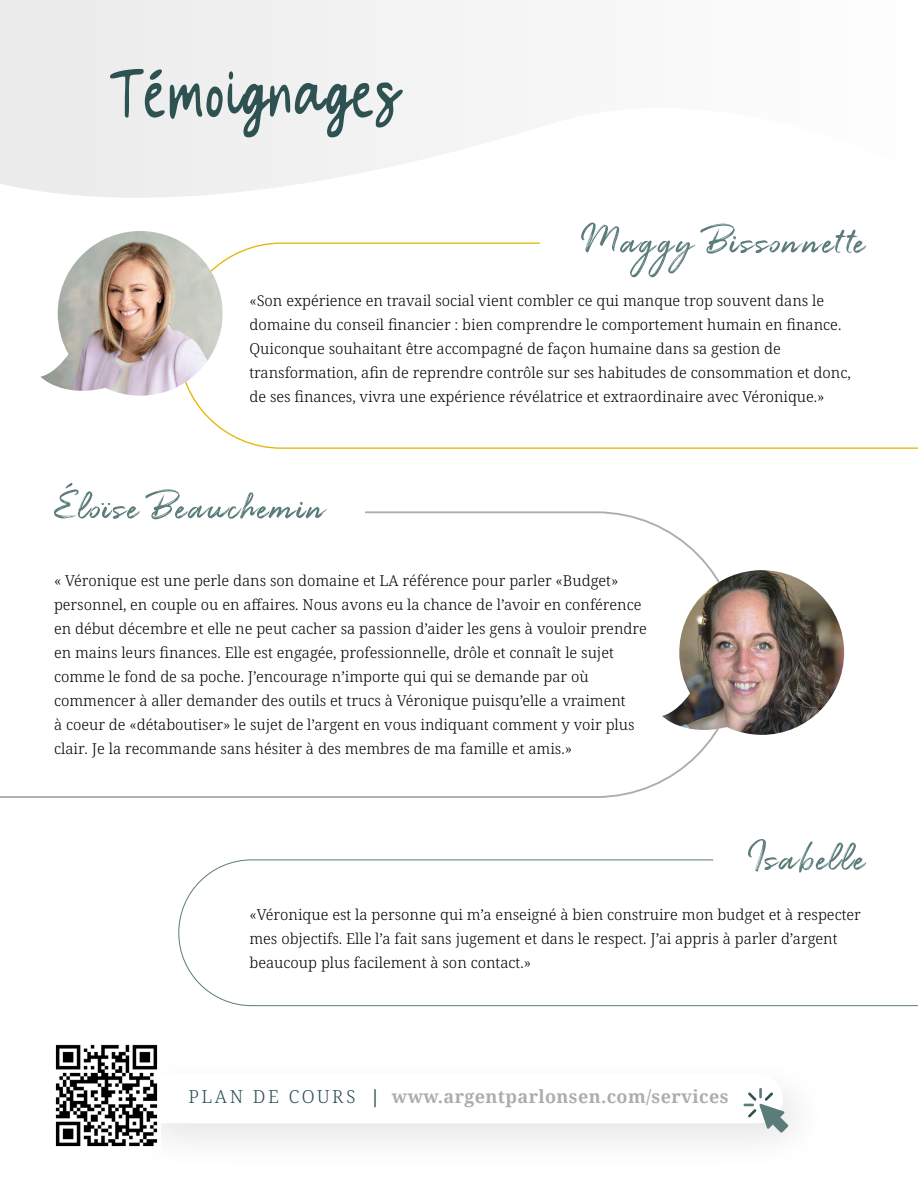
<style>
.page{position:relative;width:918px;height:1188px;background:#fff}
.page>*{position:absolute;margin:0;border:0;box-sizing:border-box;transform-origin:0 0}
.t1{font:67.5px "Simon Blooming Demo";letter-spacing:.04em;color:#2e5252}
.t2{font:52.5px "Perfetto";letter-spacing:.04em;color:#5a7c7a}
.t3{font:52.5px "Perfetto";letter-spacing:.02em;color:#5a7c7a}
.t4{font:700 18px "Noto Serif";letter-spacing:.02em;color:#acadad}
.t5{font:300 15px/24px "Noto Serif";color:#020202}
.s1{font-weight:300;color:#2e5252}
.s2{color:#2e5252}
</style>
<div class="page">
<div style="left:0;top:0;width:463px;height:198px;background:#f0f0f0"></div>
<svg style="left:0;top:511px;width:713px;height:287px"></svg>
<svg style="left:178px;top:859px;width:740px;height:148px"></svg>
<svg style="left:192px;top:242px;width:726px;height:207px"></svg>
<img style="left:662px;top:570px;width:182px;height:166px">
<img style="left:40px;top:231px;width:183px;height:166px">
<div style="left:115px;top:1053px;width:718px;height:122px;background:#000;opacity:.1"></div>
<div style="left:135px;top:1074px;width:648px;height:49px;background:#fff;border-radius:25px"></div>
<svg style="left:744px;top:1088px;width:44px;height:45px"></svg>
<img style="left:55px;top:1044px;width:105px;height:106px">
<h1 class="t1" style="left:110px;top:51px;width:285px">Témoignages</h1>
<h2 class="t2" style="left:581px;top:214px;width:284px">Maggy Bissonnette</h2>
<p class="t5" style="left:249px;top:289px;width:603px">«Son expérience en travail social vient combler ce qui manque trop souvent dans le domaine du conseil financier : bien comprendre le comportement humain en finance.<br>Quiconque souhaitant être accompagné de façon humaine dans sa gestion de transformation, afin de reprendre contrôle sur ses habitudes de consommation et donc, de ses finances, vivra une expérience révélatrice et extraordinaire avec Véronique.»</p>
<h2 class="t3" style="left:54px;top:480px;width:271px">Éloïse Beauchemin</h2>
<p class="t5" style="left:54px;top:569px;width:594px">« Véronique est une perle dans son domaine et LA référence pour parler «Budget» personnel, en couple ou en affaires. Nous avons eu la chance de l’avoir en conférence en début décembre et elle ne peut cacher sa passion d’aider les gens à vouloir prendre en mains leurs finances. Elle est engagée, professionnelle, drôle et connaît le sujet comme le fond de sa poche. J’encourage n’importe qui qui se demande par où commencer à aller demander des outils et trucs à Véronique puisqu’elle a vraiment<br>à coeur de «détaboutiser» le sujet de l’argent en vous indiquant comment y voir plus clair. Je la recommande sans hésiter à des membres de ma famille et amis.»</p>
<h2 class="t2" style="left:748px;top:831px;width:117px">Isabelle</h2>
<p class="t5" style="left:249px;top:903px;width:613px">«Véronique est la personne qui m’a enseigné à bien construire mon budget et à respecter mes objectifs. Elle l’a fait sans jugement et dans le respect. J’ai appris à parler d’argent beaucoup plus facilement à son contact.»</p>
<p class="t4" style="left:189px;top:1084px;width:541px"><span class="s1">PLAN DE COURS</span> <span class="s2">|</span> www.argentparlonsen.com/services</p>
</div>
